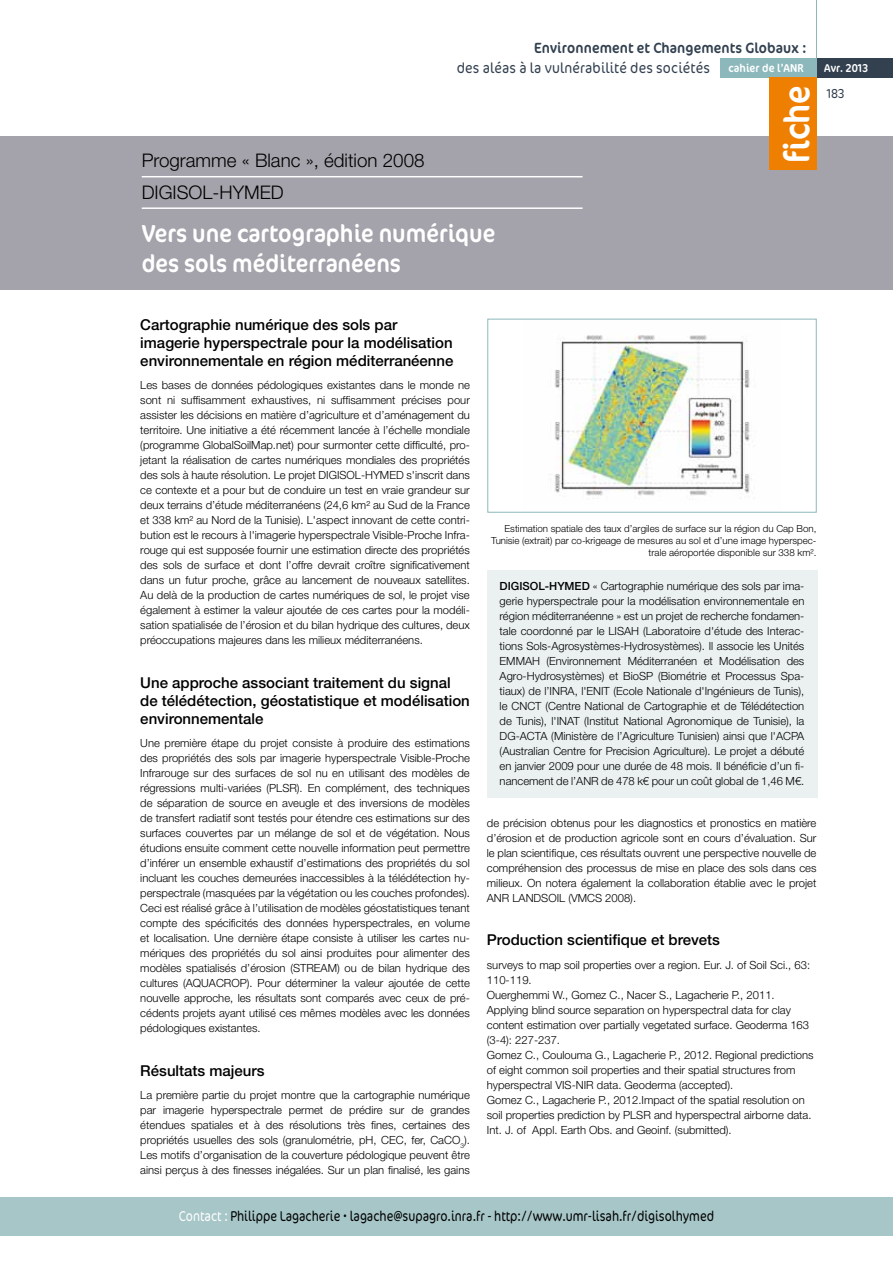
<style>
.page{position:relative;width:893px;height:1263px;background:#fff}
.page>*{position:absolute;margin:0;border:0;box-sizing:border-box;transform-origin:0 0}
.t1{font:36.3px "Cocon";color:#fff;scale:.91 1}
.t2{font:24.75px/30px "Cocon";color:#fff;scale:.91 1}
.t3{font:300 18.75px/31.5px "Helvetica Neue LT Pro";color:#000}
.t4{font:500 15px/18px "Helvetica Neue LT Pro";color:#000}
.t5{font:300 14.85px "Cocon";letter-spacing:.01em;color:#324050;scale:.91 1}
.t6{font:14.85px "Cocon";letter-spacing:.01em;color:#324050;scale:.91 1}
.t7{font:300 14.4px "Cocon";color:#000;scale:.83 1}
.t8{font:300 13.2px "Cocon";color:#324050;scale:.91 1}
.t9{font:11.55px "Cocon";letter-spacing:.01em;color:#fff;scale:.91 1}
.t10{font:300 11.25px/15px "Helvetica Neue LT Pro";color:#000;text-align:justify}
.t11{font:300 9.75px/11.7px "Helvetica Neue LT Pro";color:#000;text-align:right}
.s1{font-weight:500}
.s2{color:#fff}
</style>
<div class="page">
<div style="left:0;top:136px;width:893px;height:154px;background:#a4a3ab"></div>
<div style="left:817px;top:58px;width:76px;height:20px;background:#324050"></div>
<div style="left:720px;top:58px;width:97px;height:20px;background:#8db8bb"></div>
<hr style="left:816px;top:0;width:1px;height:78px;background:#8db8bb">
<div style="left:769px;top:78px;width:48px;height:92px;background:#ee7f00"></div>
<div style="left:0;top:1197px;width:893px;height:38px;background:#a7c6c8"></div>
<hr style="left:142px;top:176px;width:441px;height:1px;background:#fff">
<hr style="left:142px;top:207px;width:441px;height:2px;background:#fff">
<div style="left:487px;top:570px;width:330px;height:228px;background:#ebf1f1"></div>
<img style="left:550px;top:335px;width:200px;height:165px">
<div style="left:488px;top:319px;width:328px;height:193px;border:1px solid #8db8bb"></div>
<h3 class="t6" style="left:534px;top:39px;width:301px">Environnement et Changements Globaux :</h3>
<h3 class="t5" style="left:457px;top:60px;width:280px">des aléas à la vulnérabilité des sociétés</h3>
<p class="t9" style="left:728px;top:61px;width:84px">cahier de l’ANR</p>
<p class="t9" style="left:824px;top:61px;width:50px">Avr. 2013</p>
<h1 class="t1" style="left:776px;top:163px;width:87px;rotate:-90deg">fiche</h1>
<p class="t8" style="left:827px;top:86px;width:21px">183</p>
<h3 class="t3" style="left:142px;top:145px;width:284px">Programme « Blanc », édition 2008<br>DIGISOL-HYMED</h3>
<h2 class="t2" style="left:142px;top:219px;width:390px">Vers une cartographie numérique des sols méditerranéens</h2>
<h3 class="t4" style="left:140px;top:315px;width:315px">Cartographie numérique des sols par imagerie hyperspectrale pour la modélisation environnementale en région méditerranéenne</h3>
<p class="t10" style="left:140px;top:377px;width:331px">Les bases de données pédologiques existantes dans le monde ne sont ni suffisamment exhaustives, ni suffisamment précises pour assister les décisions en matière d’agriculture et d’aménagement du territoire. Une initiative a été récemment lancée à l’échelle mondiale (programme GlobalSoilMap.net) pour surmonter cette difficulté, pro&shy;jetant la réalisation de cartes numériques mondiales des propriétés des sols à haute résolution. Le projet DIGISOL-HYMED s'inscrit dans ce contexte et a pour but de conduire un test en vraie grandeur sur deux terrains d’étude méditerranéens (24,6 km² au Sud de la France et 338 km² au Nord de la Tunisie). L'aspect innovant de cette contri&shy;bution est le recours à l'imagerie hyperspectrale Visible-Proche Infra&shy;rouge qui est supposée fournir une estimation directe des propriétés des sols de surface et dont l’offre devrait croître significativement dans un futur proche, grâce au lancement de nouveaux satellites.<br>Au delà de la production de cartes numériques de sol, le projet vise également à estimer la valeur ajoutée de ces cartes pour la modéli&shy;sation spatialisée de l’érosion et du bilan hydrique des cultures, deux préoccupations majeures dans les milieux méditerranéens.</p>
<h3 class="t4" style="left:140px;top:673px;width:331px">Une approche associant traitement du signal de télédétection, géostatistique et modélisation environnementale</h3>
<p class="t10" style="left:140px;top:735px;width:331px">Une première étape du projet consiste à produire des estimations des propriétés des sols par imagerie hyperspectrale Visible-Proche Infrarouge sur des surfaces de sol nu en utilisant des modèles de régressions multi-variées (PLSR). En complément, des techniques de séparation de source en aveugle et des inversions de modèles de transfert radiatif sont testés pour étendre ces estimations sur des surfaces couvertes par un mélange de sol et de végétation. Nous étudions ensuite comment cette nouvelle information peut permettre d’inférer un ensemble exhaustif d’estimations des propriétés du sol incluant les couches demeurées inaccessibles à la télédétection hy&shy;perspectrale (masquées par la végétation ou les couches profondes).<br>Ceci est réalisé grâce à l’utilisation de modèles géostatistiques tenant compte des spécificités des données hyperspectrales, en volume et localisation. Une dernière étape consiste à utiliser les cartes nu&shy;mériques des propriétés du sol ainsi produites pour alimenter des modèles spatialisés d’érosion (STREAM) ou de bilan hydrique des cultures (AQUACROP). Pour déterminer la valeur ajoutée de cette nouvelle approche, les résultats sont comparés avec ceux de pré&shy;cédents projets ayant utilisé ces mêmes modèles avec les données pédologiques existantes.</p>
<h3 class="t4" style="left:140px;top:1061px;width:126px">Résultats majeurs</h3>
<p class="t10" style="left:140px;top:1087px;width:331px">La première partie du projet montre que la cartographie numérique par imagerie hyperspectrale permet de prédire sur de grandes étendues spatiales et à des résolutions très fines, certaines des propriétés usuelles des sols (granulométrie, pH, CEC, fer, CaCO<sub>3</sub>).<br>Les motifs d’organisation de la couverture pédologique peuvent être ainsi perçus à des finesses inégalées. Sur un plan finalisé, les gains</p>
<p class="t11" style="left:491px;top:523px;width:327px">Estimation spatiale des taux d’argiles de surface sur la région du Cap Bon,<br>Tunisie (extrait) par co-krigeage de mesures au sol et d’une image hyperspec&shy;trale aéroportée disponible sur 338 km².</p>
<p class="t10" style="left:500px;top:579px;width:306px"><span class="s1">DIGISOL-HYMED</span> « Cartographie numérique des sols par ima&shy;gerie hyperspectrale pour la modélisation environnementale en région méditerranéenne » est un projet de recherche fondamen&shy;tale coordonné par le LISAH (Laboratoire d'étude des Interac&shy;tions Sols-Agrosystèmes-Hydrosystèmes). Il associe les Unités EMMAH (Environnement Méditerranéen et Modélisation des Agro-Hydrosystèmes) et BioSP (Biométrie et Processus Spa&shy;tiaux) de l’INRA, l'ENIT (Ecole Nationale d'Ingénieurs de Tunis), le CNCT (Centre National de Cartographie et de Télédétection de Tunis), l'INAT (Institut National Agronomique de Tunisie), la DG-ACTA (Ministère de l’Agriculture Tunisien) ainsi que l'ACPA (Australian Centre for Precision Agriculture). Le projet a débuté en janvier 2009 pour une durée de 48 mois. Il bénéficie d’un fi&shy;nancement de l’ANR de 478 k€ pour un coût global de 1,46 M€.</p>
<p class="t10" style="left:487px;top:815px;width:331px">de précision obtenus pour les diagnostics et pronostics en matière d’érosion et de production agricole sont en cours d’évaluation. Sur le plan scientifique, ces résultats ouvrent une perspective nouvelle de compréhension des processus de mise en place des sols dans ces milieux. On notera également la collaboration établie avec le projet ANR LANDSOIL (VMCS 2008).</p>
<h3 class="t4" style="left:487px;top:931px;width:235px">Production scientifique et brevets</h3>
<p class="t10" style="left:487px;top:957px;width:328px;text-align:left">surveys to map soil properties over a region. Eur. J. of Soil Sci., 63:<br>110-119.<br>Ouerghemmi W., Gomez C., Nacer S., Lagacherie P., 2011.<br>Applying blind source separation on hyperspectral data for clay content estimation over partially vegetated surface. Geoderma 163 (3-4): 227-237.<br>Gomez C., Coulouma G., Lagacherie P., 2012. Regional predictions of eight common soil properties and their spatial structures from hyperspectral VIS-NIR data. Geoderma (accepted).<br>Gomez C., Lagacherie P., 2012.Impact of the spatial resolution on soil properties prediction by PLSR and hyperspectral airborne data.<br>Int. J. of Appl. Earth Obs. and Geoinf. (submitted).</p>
<p class="t7" style="left:179px;top:1207px;width:646px"><span class="s2">Contact :</span> Philippe Lagacherie • lagache@supagro.inra.fr - http://www.umr-lisah.fr/digisolhymed</p>
</div>
